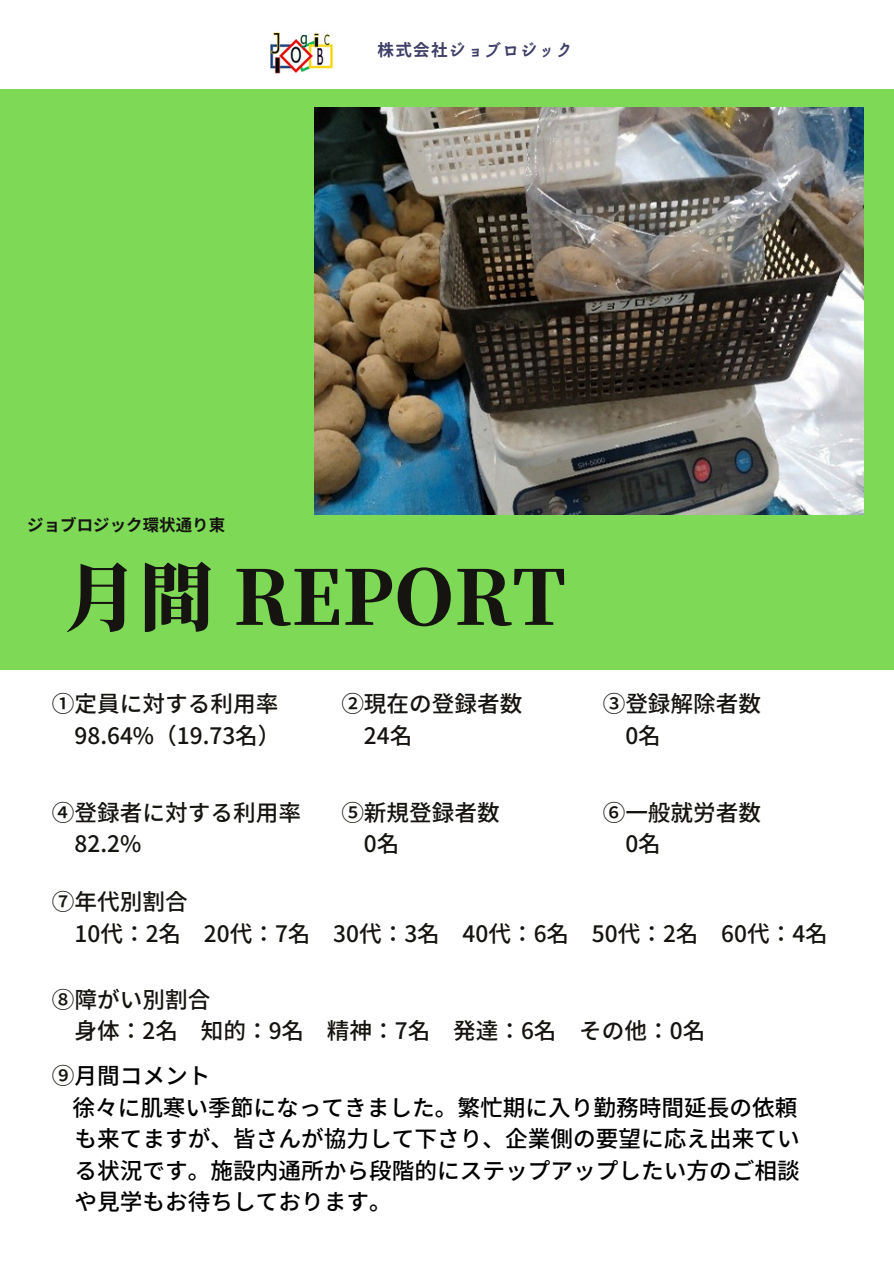
<style>
.page{position:relative;width:894px;height:1264px;background:#fff}
.page>*{position:absolute;margin:0;border:0;box-sizing:border-box;transform-origin:0 0}
.t1{font:800 74.85px "Source Han Serif JP";letter-spacing:.005em;color:#151410}
.t2{font:500 22.65px/31.7px "Noto Sans JP";color:#151410}
.t3{font:500 22.65px/31.5px "Noto Sans JP";color:#000}
.t4{font:700 16.5px "Noto Sans JP";letter-spacing:.005em;color:#151410}
.t5{font:700 16.5px "irohakaku C";letter-spacing:.08em;color:#3f3e67}
.s1{color:#151410}
</style>
<div class="page">
<div style="left:0;top:89px;width:893px;height:581px;background:#7ed957"></div>
<img style="left:270px;top:32px;width:63px;height:42px">
<img style="left:315px;top:107px;width:548px;height:407px">
<p class="t5" style="left:377px;top:39px;width:197px">株式会社ジョブロジック</p>
<h1 class="t4" style="left:27px;top:512px;width:199px">ジョブロジック環状通り東</h1>
<p class="t1" style="left:64px;top:538px;width:503px">月間 REPORT</p>
<h2 class="t2" style="left:52px;top:687px;width:230px;text-align:right">①定員に対する利用率<br>98.64%（19.73名）</h2>
<h2 class="t2" style="left:364px;top:687px;width:160px;text-indent:-23px">②現在の登録者数<br>24名</h2>
<h2 class="t2" style="left:75px;top:795px;width:228px;text-indent:-23px">④登録者に対する利用率<br>82.2%</h2>
<h2 class="t2" style="left:364px;top:795px;width:137px;text-indent:-23px">⑤新規登録者数<br>0名</h2>
<h2 class="t2" style="left:625px;top:687px;width:137px;text-indent:-23px">③登録解除者数<br>0名</h2>
<h2 class="t2" style="left:625px;top:795px;width:137px;text-indent:-23px">⑥一般就労者数<br>0名</h2>
<h2 class="t2" style="left:75px;top:884px;width:754px;text-indent:-23px">⑦年代別割合<br>10代：2名 20代：7名 30代：3名 40代：6名 50代：2名 60代：4名</h2>
<h2 class="t2" style="left:75px;top:982px;width:632px;text-indent:-23px">⑧障がい別割合<br>身体：2名 知的：9名 精神：7名 発達：6名 その他：0名</h2>
<h2 class="t3" style="left:72px;top:1059px;width:728px;text-indent:-20px"><span class="s1">⑨</span>月間コメント<br>徐々に肌寒い季節になってきました。繁忙期に入り勤務時間延長の依頼も来てますが、皆さんが協力して下さり、企業側の要望に応え出来ている状況です。施設内通所から段階的にステップアップしたい方のご相談や見学もお待ちしております。</h2>
</div>
